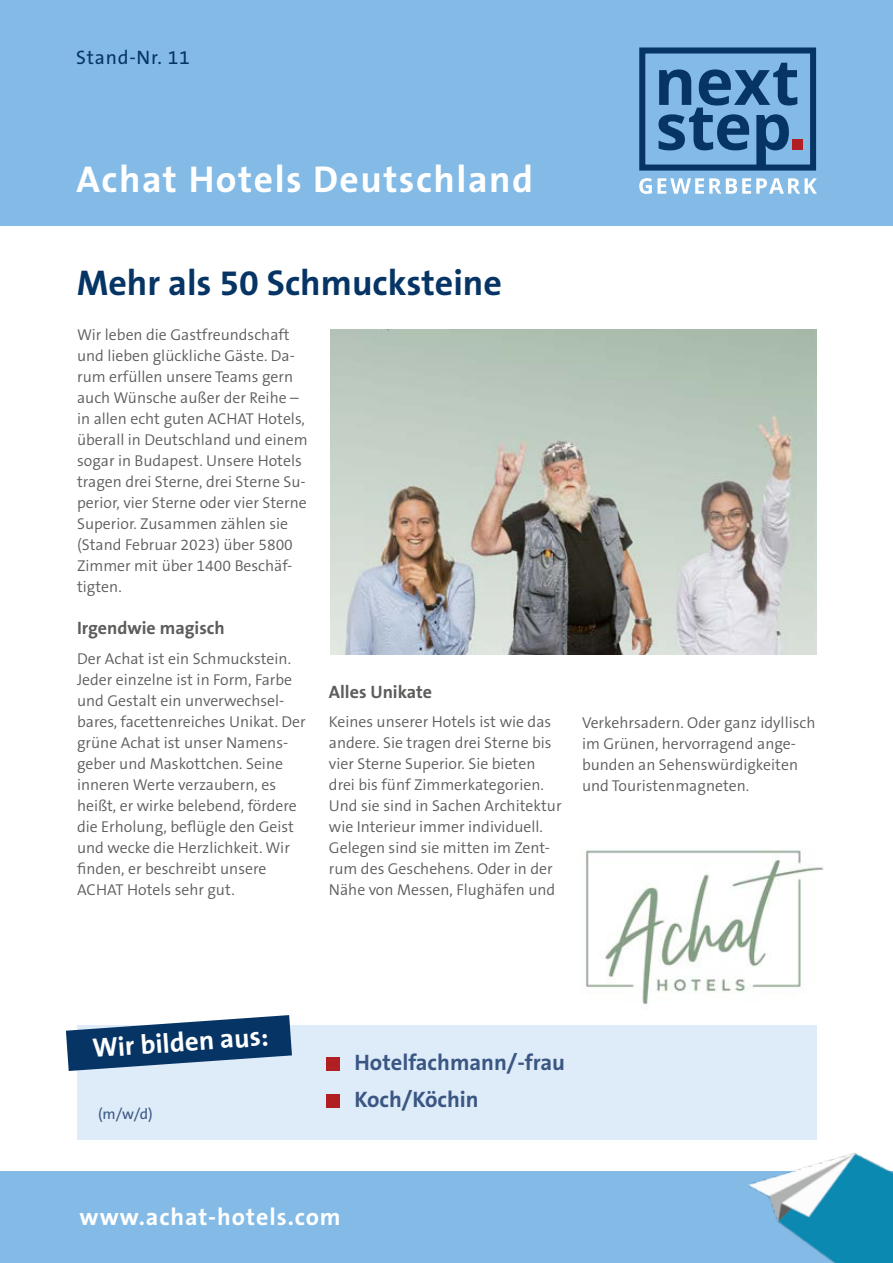
<style>
.page{position:relative;width:893px;height:1263px;background:#fff}
.page>*{position:absolute;margin:0;border:0;box-sizing:border-box;transform-origin:0 0}
.t1{font:700 37.5px "The Sans B7";letter-spacing:.04em;color:#fff}
.t2{font:700 36px "The Sans B7";color:#063465}
.t3{font:700 27px "The Sans B7";color:#fff}
.t4{font:700 24px "The Sans B7";letter-spacing:.04em;color:#fff}
.t5{font:700 22.5px/37px "The Sans B7";color:#3a5683}
.t6{font:19.5px "The Sans B5 Plain";letter-spacing:.04em;color:#063465}
.t7{font:700 18px "The Sans B7";color:#5d5d5c}
.t8{font:300 15.75px/21px "The Sans B4";color:#5d5d5c}
.t9{font:15px "The Sans B5 Plain";color:#3a5683}
</style>
<div class="page">
<div style="left:0;top:0;width:893px;height:225px;background:#83bbe6"></div>
<div style="left:0;top:1171px;width:893px;height:92px;background:#83bbe6"></div>
<div style="left:639px;top:47px;width:177px;height:124px;border:6px solid #063465"></div>
<svg style="left:658px;top:63px;width:139px;height:102px"></svg>
<div style="left:792px;top:139px;width:10px;height:11px;background:#b21f23"></div>
<svg style="left:639px;top:178px;width:178px;height:16px"></svg>
<img style="left:748px;top:1152px;width:145px;height:111px">
<div style="left:77px;top:1025px;width:740px;height:115px;background:#deebf8"></div>
<div style="left:326px;top:1057px;width:14px;height:13px;background:#b21f23"></div>
<div style="left:326px;top:1094px;width:14px;height:13px;background:#b21f23"></div>
<svg style="left:66px;top:1015px;width:226px;height:56px"></svg>
<img style="left:330px;top:330px;width:487px;height:325px">
<img style="left:586px;top:850px;width:238px;height:154px">
<p class="t6" style="left:76px;top:47px;width:115px">Stand-Nr. 11</p>
<h1 class="t1" style="left:77px;top:159px;width:458px">Achat Hotels Deutschland</h1>
<h2 class="t2" style="left:77px;top:263px;width:427px">Mehr als 50 Schmucksteine</h2>
<p class="t8" style="left:77px;top:325px;width:232px">Wir leben die Gastfreundschaft und lieben glückliche Gäste. Da&shy;rum erfüllen unsere Teams gern auch Wünsche außer der Reihe – in allen echt guten ACHAT Hotels, überall in Deutschland und einem sogar in Budapest. Unsere Hotels tragen drei Sterne, drei Sterne Su&shy;perior, vier Sterne oder vier Sterne<br>Superior. Zusammen zählen sie (Stand Februar 2023) über 5800<br>Zimmer mit über 1400 Beschäf&shy;tigten.</p>
<p class="t7" style="left:77px;top:618px;width:149px">Irgendwie magisch</p>
<p class="t8" style="left:77px;top:648px;width:230px">Der Achat ist ein Schmuckstein.<br>Jeder einzelne ist in Form, Farbe und Gestalt ein unverwechsel&shy;bares, facettenreiches Unikat. Der grüne Achat ist unser Namens&shy;geber und Maskottchen. Seine inneren Werte verzaubern, es heißt, er wirke belebend, fördere die Erholung, beflügle den Geist und wecke die Herzlichkeit. Wir finden, er beschreibt unsere<br>ACHAT Hotels sehr gut.</p>
<p class="t7" style="left:329px;top:682px;width:105px">Alles Unikate</p>
<p class="t8" style="left:329px;top:712px;width:234px">Keines unserer Hotels ist wie das andere. Sie tragen drei Sterne bis vier Sterne Superior. Sie bieten drei bis fünf Zimmerkategorien.<br>Und sie sind in Sachen Architektur wie Interieur immer individuell.<br>Gelegen sind sie mitten im Zent&shy;rum des Geschehens. Oder in der<br>Nähe von Messen, Flughäfen und</p>
<p class="t8" style="left:582px;top:712px;width:235px">Verkehrsadern. Oder ganz idyllisch im Grünen, hervorragend ange&shy;bunden an Sehenswürdigkeiten und Touristenmagneten.</p>
<h3 class="t3" style="left:91px;top:1034px;width:178px;rotate:-4deg">Wir bilden aus:</h3>
<p class="t9" style="left:98px;top:1106px;width:56px">(m/w/d)</p>
<h3 class="t5" style="left:354px;top:1045px;width:212px">Hotelfachmann/-frau<br>Koch/Köchin</h3>
<h3 class="t4" style="left:79px;top:1204px;width:263px">www.achat-hotels.com</h3>
</div>
